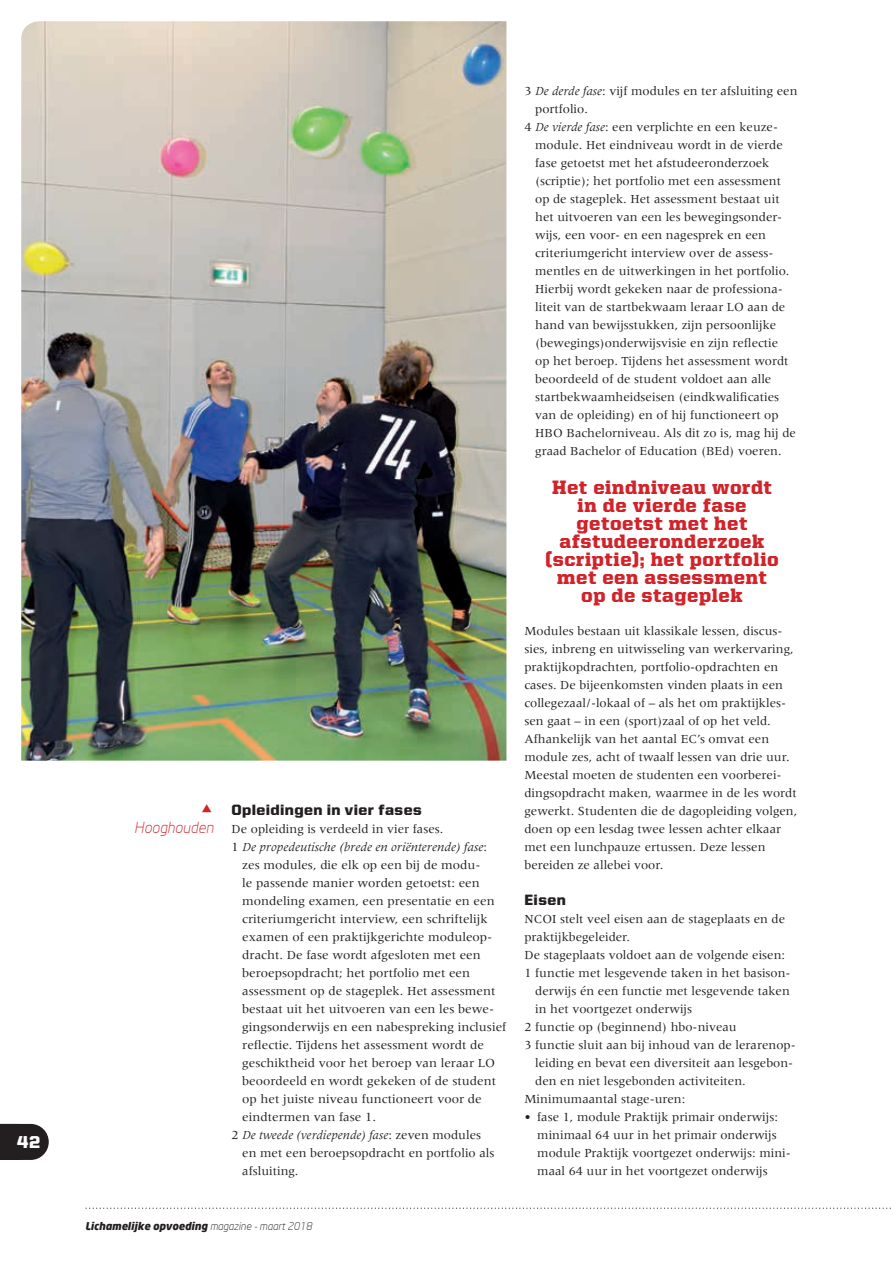
<style>
.page{position:relative;width:893px;height:1263px;background:#fff}
.page>*{position:absolute;margin:0;border:0;box-sizing:border-box;transform-origin:0 0}
.t1{font:900 19.5px/18px "United Serif Reg";letter-spacing:.03em;color:#d1232a;text-align:center}
.t2{font:900 17.25px "United Sans Reg";color:#fff}
.t3{font:900 15px "United Sans Reg";letter-spacing:.025em;color:#231f20}
.t4{font:italic 300 15px "Neo Sans";color:#d1232a}
.t5{font:12.75px/18px "Meridien LT Std";color:#231f20}
.t6{font:italic 12.75px "Meridien LT Std";color:#231f20}
.t7{font:italic 900 10.5px "Neo Sans";color:#231f20}
.s1{font-style:normal}
.s2{font-weight:300}
.s3{font-style:italic}
</style>
<div class="page">
<img style="left:21px;top:21px;width:485px;height:740px">
<svg style="left:0;top:1124px;width:49px;height:36px;background:#353132"></svg>
<svg style="left:85px;top:1207px;width:806px;height:2px"></svg>
<h2 class="t2" style="left:17px;top:1133px;width:24px">42</h2>
<p class="t4" style="left:134px;top:818px;width:81px">Hooghouden</p>
<p class="t3" style="left:232px;top:801px;width:192px">Opleidingen in vier fases</p>
<p class="t5" style="left:232px;top:819px;width:213px">De opleiding is verdeeld in vier fases.</p>
<p class="t6" style="left:232px;top:840px;width:257px"><span class="s1">1</span> De propedeutische (brede en oriënterende) fase<span class="s1">:</span></p>
<p class="t5" style="left:242px;top:855px;width:240px">zes modules, die elk op een bij de modu-</p>
<p class="t5" style="left:242px;top:873px;width:239px">le passende manier worden getoetst: een</p>
<p class="t5" style="left:242px;top:891px;width:254px">mondeling examen, een presentatie en een</p>
<p class="t5" style="left:242px;top:909px;width:247px">criteriumgericht interview, een schriftelijk</p>
<p class="t5" style="left:242px;top:927px;width:252px">examen of een praktijkgerichte moduleop-</p>
<p class="t5" style="left:242px;top:945px;width:240px">dracht. De fase wordt afgesloten met een</p>
<p class="t5" style="left:242px;top:963px;width:229px">beroepsopdracht; het portfolio met een</p>
<p class="t5" style="left:242px;top:981px;width:255px">assessment op de stageplek. Het assessment</p>
<p class="t5" style="left:242px;top:999px;width:253px">bestaat uit het uitvoeren van een les bewe-</p>
<p class="t5" style="left:242px;top:1017px;width:266px">gingsonderwijs en een nabespreking inclusief</p>
<p class="t5" style="left:242px;top:1035px;width:243px">reflectie. Tijdens het assessment wordt de</p>
<p class="t5" style="left:242px;top:1053px;width:254px">geschiktheid voor het beroep van leraar LO</p>
<p class="t5" style="left:242px;top:1071px;width:255px">beoordeeld en wordt gekeken of de student</p>
<p class="t5" style="left:242px;top:1089px;width:241px">op het juiste niveau functioneert voor de</p>
<p class="t5" style="left:242px;top:1107px;width:135px">eindtermen van fase 1.</p>
<p class="t6" style="left:232px;top:1128px;width:251px"><span class="s1">2</span> De tweede (verdiepende) fase<span class="s1">: zeven modules</span></p>
<p class="t5" style="left:242px;top:1143px;width:254px">en met een beroepsopdracht en portfolio als</p>
<p class="t5" style="left:242px;top:1161px;width:58px">afsluiting.</p>
<p class="t7" style="left:85px;top:1219px;width:228px">Lichamelijke opvoeding <span class="s2">magazine - maart 2018</span></p>
<p class="t5" style="left:524px;top:81px;width:275px">3 <span class="s3">De derde fase</span>: vijf modules en ter afsluiting een</p>
<p class="t5" style="left:535px;top:99px;width:54px">portfolio.</p>
<p class="t5" style="left:524px;top:117px;width:255px">4 <span class="s3">De vierde fase</span>: een verplichte en een keuze-</p>
<p class="t5" style="left:535px;top:135px;width:249px">module. Het eindniveau wordt in de vierde</p>
<p class="t5" style="left:535px;top:153px;width:236px">fase getoetst met het afstudeeronderzoek</p>
<p class="t5" style="left:535px;top:171px;width:247px">(scriptie); het portfolio met een assessment</p>
<p class="t5" style="left:535px;top:189px;width:246px">op de stageplek. Het assessment bestaat uit</p>
<p class="t5" style="left:535px;top:207px;width:248px">het uitvoeren van een les bewegingsonder-</p>
<p class="t5" style="left:535px;top:225px;width:232px">wijs, een voor- en een nagesprek en een</p>
<p class="t5" style="left:535px;top:243px;width:240px">criteriumgericht interview over de assess-</p>
<p class="t5" style="left:535px;top:261px;width:256px">mentles en de uitwerkingen in het portfolio.</p>
<p class="t5" style="left:535px;top:279px;width:249px">Hierbij wordt gekeken naar de professiona-</p>
<p class="t5" style="left:535px;top:297px;width:252px">liteit van de startbekwaam leraar LO aan de</p>
<p class="t5" style="left:535px;top:315px;width:243px">hand van bewijsstukken, zijn persoonlijke</p>
<p class="t5" style="left:535px;top:333px;width:245px">(bewegings)onderwijsvisie en zijn reflectie</p>
<p class="t5" style="left:535px;top:351px;width:255px">op het beroep. Tijdens het assessment wordt</p>
<p class="t5" style="left:535px;top:369px;width:238px">beoordeeld of de student voldoet aan alle</p>
<p class="t5" style="left:535px;top:387px;width:245px">startbekwaamheidseisen (eindkwalificaties</p>
<p class="t5" style="left:535px;top:405px;width:245px">van de opleiding) en of hij functioneert op</p>
<p class="t5" style="left:535px;top:423px;width:262px">HBO Bachelorniveau. Als dit zo is, mag hij de</p>
<p class="t5" style="left:535px;top:441px;width:248px">graad Bachelor of Education (BEd) voeren.</p>
<h1 class="t1" style="left:545px;top:477px;width:235px">Het eindniveau wordt in de vierde fase getoetst met het afstudeeronderzoek (scriptie); het portfolio met een assessment op de stageplek</h1>
<p class="t5" style="left:524px;top:621px;width:274px">Modules bestaan uit klassikale lessen, discus&shy;sies, inbreng en uitwisseling van werkervaring, praktijkopdrachten, portfolio-opdrachten en cases. De bijeenkomsten vinden plaats in een collegezaal/-lokaal of – als het om praktijkles&shy;sen gaat – in een (sport)zaal of op het veld.<br>Afhankelijk van het aantal EC’s omvat een module zes, acht of twaalf lessen van drie uur.<br>Meestal moeten de studenten een voorberei&shy;dingsopdracht maken, waarmee in de les wordt gewerkt. Studenten die de dagopleiding volgen, doen op een lesdag twee lessen achter elkaar met een lunchpauze ertussen. Deze lessen bereiden ze allebei voor.</p>
<p class="t3" style="left:524px;top:891px;width:43px">Eisen</p>
<p class="t5" style="left:524px;top:909px;width:262px">NCOI stelt veel eisen aan de stageplaats en de</p>
<p class="t5" style="left:524px;top:927px;width:107px">praktijkbegeleider.</p>
<p class="t5" style="left:524px;top:945px;width:262px">De stageplaats voldoet aan de volgende eisen:</p>
<p class="t5" style="left:524px;top:963px;width:268px">1 functie met lesgevende taken in het basison-</p>
<p class="t5" style="left:535px;top:981px;width:256px">derwijs én een functie met lesgevende taken</p>
<p class="t5" style="left:535px;top:999px;width:158px">in het voortgezet onderwijs</p>
<p class="t5" style="left:524px;top:1017px;width:214px">2 functie op (beginnend) hbo-niveau</p>
<p class="t5" style="left:524px;top:1035px;width:273px">3 functie sluit aan bij inhoud van de lerarenop-</p>
<p class="t5" style="left:535px;top:1053px;width:260px">leiding en bevat een diversiteit aan lesgebon-</p>
<p class="t5" style="left:535px;top:1071px;width:212px">den en niet lesgebonden activiteiten.</p>
<p class="t5" style="left:524px;top:1089px;width:162px">Minimumaantal stage-uren:</p>
<p class="t5" style="left:537px;top:1107px;width:255px;text-indent:-13px">• fase 1, module Praktijk primair onderwijs: minimaal 64 uur in het primair onderwijs module Praktijk voortgezet onderwijs: mini&shy;maal 64 uur in het voortgezet onderwijs</p>
</div>
